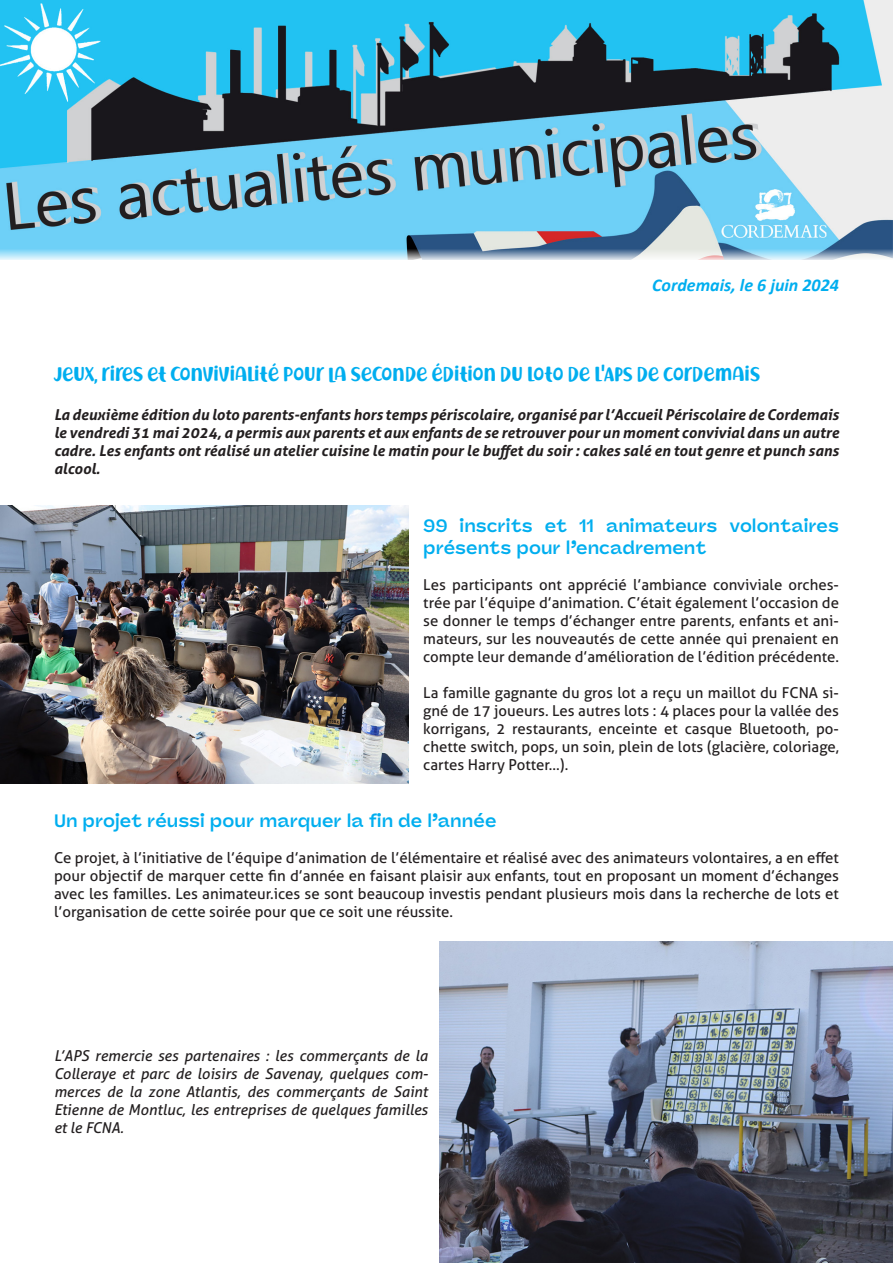
<style>
.page{position:relative;width:893px;height:1263px;background:#fff}
.page>*{position:absolute;margin:0;border:0;box-sizing:border-box;transform-origin:0 0}
.t1{font:21px "Richela Kids";color:#00aeef}
.t2{font:700 18px/21.6px "Panel Sans";color:#00aeef}
.t3{font:italic 700 18px "Calibri";color:#00aeef}
.t4{font:15px/18px "Aller";color:#231f20;text-align:justify}
.t5{font:italic 700 15px/18px "Aller";color:#231f20;text-align:justify}
.t6{font:italic 15px/18px "Aller";color:#231f20;text-align:justify}
</style>
<div class="page">
<img style="left:0;top:0;width:893px;height:260px">
<img style="left:0;top:505px;width:409px;height:278px">
<img style="left:440px;top:941px;width:453px;height:322px">
<p class="t3" style="left:652px;top:272px;width:188px">Cordemais, le 6 juin 2024</p>
<p class="t1" style="left:54px;top:361px;width:708px">JEUX, RIRES ET CONVIVIALITÉ POUR LA SECONDE ÉDITION DU LOTO DE L’APS DE CORDEMAIS</p>
<p class="t5" style="left:54px;top:406px;width:786px">La deuxième édition du loto parents-enfants hors temps périscolaire, organisé par l’Accueil Périscolaire de Cordemais le vendredi 31 mai 2024, a permis aux parents et aux enfants de se retrouver pour un moment convivial dans un autre cadre. Les enfants ont réalisé un atelier cuisine le matin pour le buffet du soir : cakes salé en tout genre et punch sans alcool.</p>
<p class="t2" style="left:423px;top:515px;width:417px">99 inscrits et 11 animateurs volontaires présents pour l’encadrement</p>
<p class="t4" style="left:423px;top:575px;width:417px">Les participants ont apprécié l’ambiance conviviale orches&shy;trée par l’équipe d’animation. C’était également l’occasion de se donner le temps d’échanger entre parents, enfants et ani&shy;mateurs, sur les nouveautés de cette année qui prenaient en compte leur demande d’amélioration de l’édition précédente.</p>
<p class="t4" style="left:423px;top:683px;width:417px">La famille gagnante du gros lot a reçu un maillot du FCNA si&shy;gné de 17 joueurs. Les autres lots : 4 places pour la vallée des korrigans, 2 restaurants, enceinte et casque Bluetooth, po&shy;chette switch, pops, un soin, plein de lots (glacière, coloriage, cartes Harry Potter…).</p>
<p class="t2" style="left:54px;top:810px;width:444px">Un projet réussi pour marquer la fin de l’année</p>
<p class="t4" style="left:54px;top:849px;width:786px">Ce projet, à l’initiative de l’équipe d’animation de l’élémentaire et réalisé avec des animateurs volontaires, a en effet pour objectif de marquer cette fin d’année en faisant plaisir aux enfants, tout en proposant un moment d’échanges avec les familles. Les animateur.ices se sont beaucoup investis pendant plusieurs mois dans la recherche de lots et l’organisation de cette soirée pour que ce soit une réussite.</p>
<p class="t6" style="left:54px;top:1047px;width:376px">L’APS remercie ses partenaires : les commerçants de la Colleraye et parc de loisirs de Savenay, quelques com&shy;merces de la zone Atlantis, des commerçants de Saint Etienne de Montluc, les entreprises de quelques familles et le FCNA.</p>
</div>
